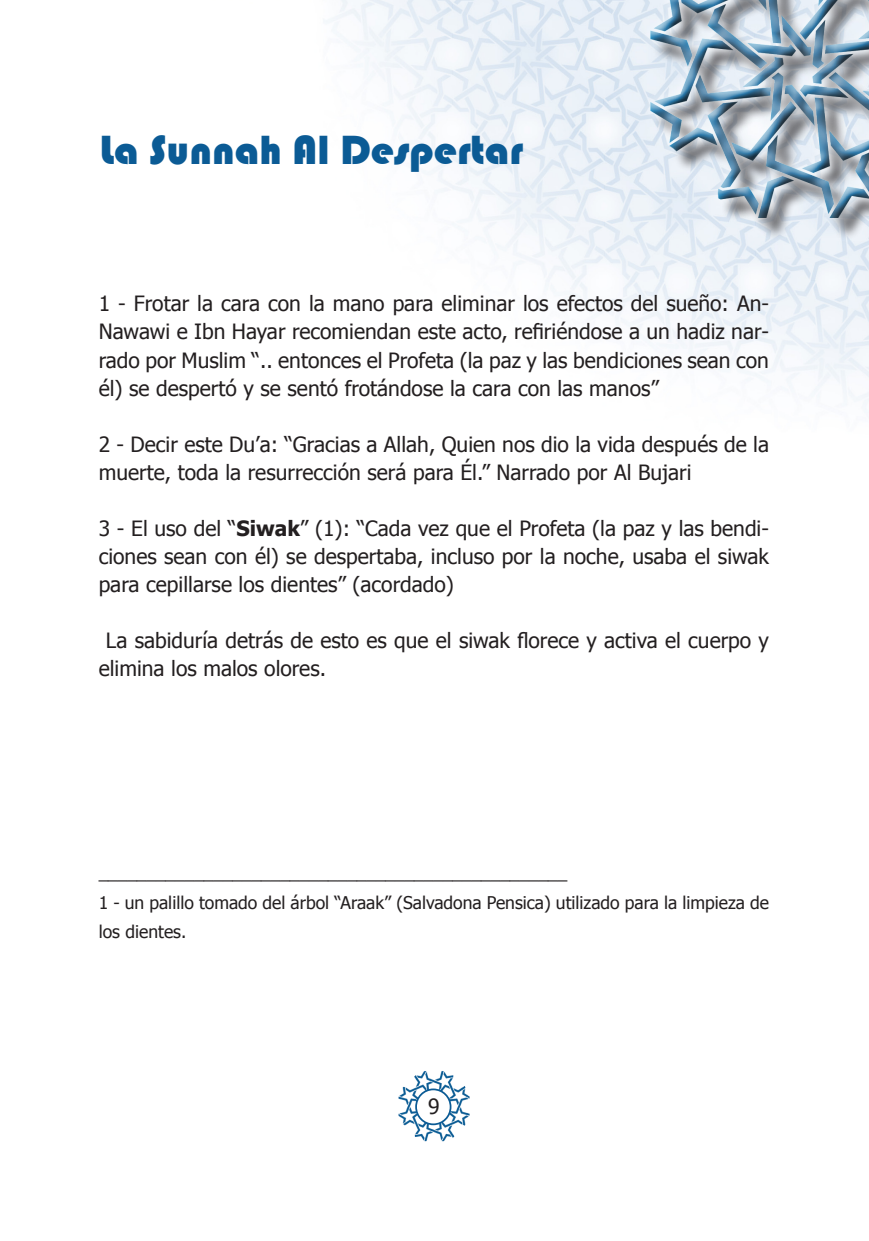
<style>
.page{position:relative;width:869px;height:1241px;background:#fff}
.page>*{position:absolute;margin:0;border:0;box-sizing:border-box;transform-origin:0 0}
.t1{font:42px "Bauhaus 93";color:#0b5b95}
.t2{font:21px/28px "Tahoma";color:#231f20;text-align:justify}
.t3{font:17.5px/29.8px "Tahoma";color:#231f20}
.s1{font-weight:700}
</style>
<div class="page">
<img style="left:323px;top:0;width:545px;height:410px">
<div style="left:653px;top:0;width:215px;height:239px;background:#231f20;opacity:.75"></div>
<div style="left:628px;top:0;width:240px;height:233px;background:#00aeef;opacity:.75"></div>
<div style="left:640px;top:0;width:228px;height:230px;background:#231f20;opacity:.75"></div>
<img style="left:398px;top:1071px;width:72px;height:71px">
<div style="left:416px;top:1089px;width:34px;height:35px;background:#fff;border-radius:50%"></div>
<div style="left:415px;top:1088px;width:36px;height:36px;border:2px solid #0b5b95;border-radius:50%"></div>
<p class="t1" style="left:100px;top:126px;width:424px">La Sunnah Al Despertar</p>
<p class="t2" style="left:99px;top:289px;width:671px">1 - Frotar la cara con la mano para eliminar los efectos del sueño: An-Nawawi e Ibn Hayar recomiendan este acto, refiriéndose a un hadiz nar&shy;rado por Muslim “.. entonces el Profeta (la paz y las bendiciones sean con él) se despertó y se sentó frotándose la cara con las manos”</p>
<p class="t2" style="left:99px;top:429px;width:671px">2 - Decir este Du’a: “Gracias a Allah, Quien nos dio la vida después de la muerte, toda la resurrección será para Él.” Narrado por Al Bujari</p>
<p class="t2" style="left:99px;top:513px;width:671px">3 - El uso del “<span class="s1">Siwak</span>” (1): “Cada vez que el Profeta (la paz y las bendi&shy;ciones sean con él) se despertaba, incluso por la noche, usaba el siwak para cepillarse los dientes” (acordado)</p>
<p class="t2" style="left:99px;top:625px;width:671px;text-indent:7px">La sabiduría detrás de esto es que el siwak florece y activa el cuerpo y elimina los malos olores.</p>
<p class="t3" style="left:99px;top:856px;width:470px">_________________________________________________</p>
<p class="t3" style="left:99px;top:886px;width:671px">1 - un palillo tomado del árbol “Araak” (Salvadona Pensica) utilizado para la limpieza de los dientes.</p>
<p class="t2" style="left:428px;top:1091px;width:13px">9</p>
</div>
